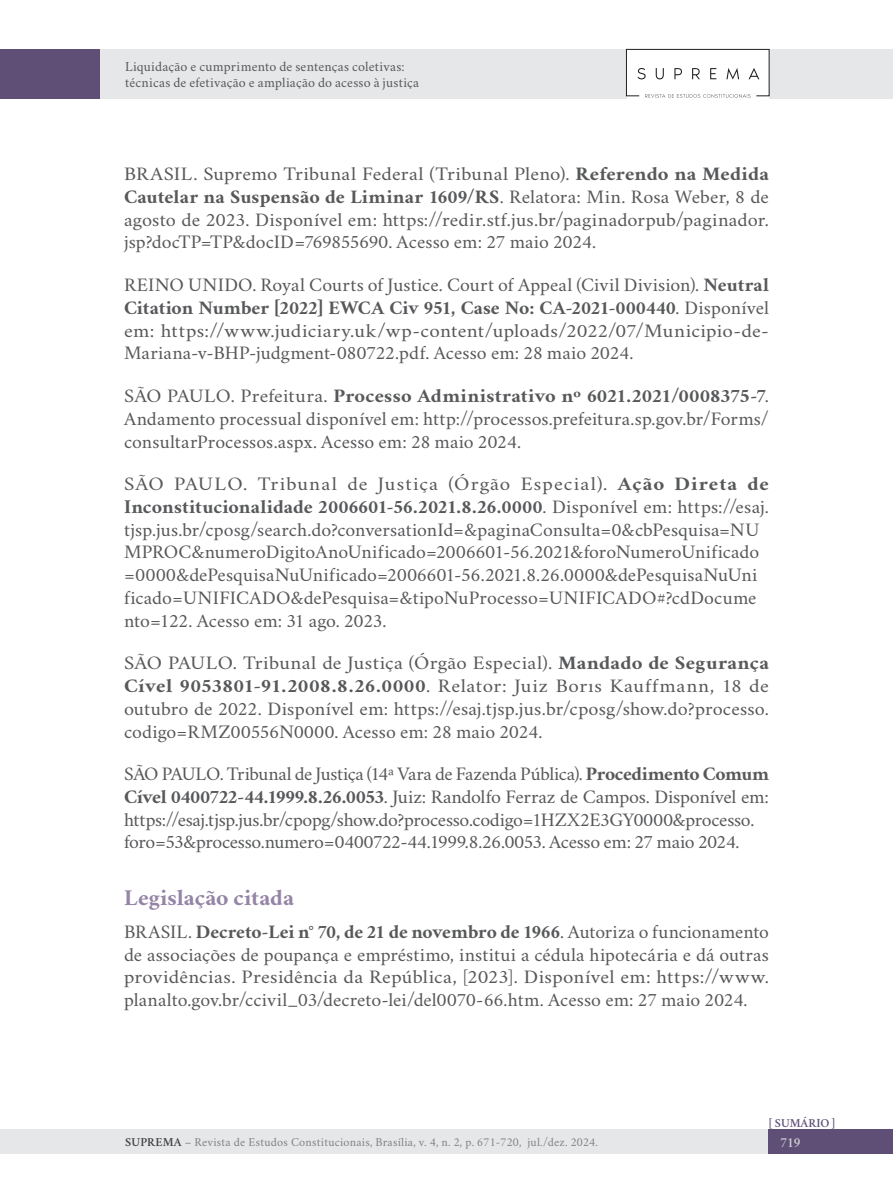
<style>
.page{position:relative;width:893px;height:1191px;background:#fff}
.page>*{position:absolute;margin:0;border:0;box-sizing:border-box;transform-origin:0 0}
.Tt_indexacao{font:700 22.75px "Crimson";color:#9484a6;scale:1.05 1}
.TEXTO_REFERENCIAS{font:19.25px/22.8px "Crimson";color:#57585a;text-align:justify}
.TEXTO_REFERENCIAS-2{font:19.25px/22.8px "Crimson";color:#57585a;text-align:justify;scale:1.08 1}
.TEXTO_REFERENCIAS-3{font:19.25px/22.8px "Crimson";color:#57585a;scale:1.09 1}
.TEXTO_REFERENCIAS-4{font:19.25px/22.8px "Crimson";color:#57585a;text-align:justify;scale:1.07 1}
.t1{font:14px/15.8px "Crimson";letter-spacing:.015em;color:#57585a}
.t2{font:600 14px "Crimson";color:#d1d2d4}
.t3{font:12.25px "Crimson";letter-spacing:.02em;color:#808285}
.t4{font:600 12.25px "Crimson";color:#5f4f76}
.s1{font-weight:700}
.s2{font-weight:600;color:#3e3e3f}
</style>
<div class="page">
<div style="left:1px;top:49px;width:892px;height:50px;background:#e6e7e9"></div>
<div style="left:0;top:1129px;width:844px;height:25px;background:#e6e7e9"></div>
<div style="left:769px;top:1129px;width:124px;height:25px;background:#5f4f76"></div>
<div style="left:627px;top:50px;width:142px;height:49px;background:#fff"></div>
<svg style="left:626px;top:48px;width:144px;height:50px"></svg>
<div style="left:0;top:49px;width:100px;height:50px;background:#5f4f76"></div>
<p class="t1" style="left:125px;top:57px;width:296px">Liquidação e cumprimento de sentenças coletivas: técnicas de efetivação e ampliação do acesso à justiça</p>
<p class="TEXTO_REFERENCIAS-2" style="left:124px;top:160px;width:599px">BRASIL. Supremo Tribunal Federal (Tribunal Pleno). <span class="s1">Referendo na Medida Cautelar na Suspensão de Liminar 1609/RS</span>. Relatora: Min. Rosa Weber, 8 de agosto de 2023. Disponível em: https://redir.stf.jus.br/paginadorpub/paginador. jsp?docTP=TP&amp;docID=769855690. Acesso em: 27 maio 2024.</p>
<p class="TEXTO_REFERENCIAS" style="left:124px;top:271px;width:646px">REINO UNIDO. Royal Courts of Justice. Court of Appeal (Civil Division). <span class="s1">Neutral Citation Number [2022] EWCA Civ 951, Case No: CA-2021-000440</span>. Disponível em: https://www.judiciary.uk/wp-content/uploads/2022/07/Municipio-de-Mariana-v-BHP-judgment-080722.pdf. Acesso em: 28 maio 2024.</p>
<p class="TEXTO_REFERENCIAS-4" style="left:124px;top:382px;width:604px">SÃO PAULO. Prefeitura. <span class="s1">Processo Administrativo nº 6021.2021/0008375-7</span>.<br>Andamento processual disponível em: http://processos.prefeitura.sp.gov.br/Forms/ consultarProcessos.aspx. Acesso em: 28 maio 2024.</p>
<p class="TEXTO_REFERENCIAS-3" style="left:124px;top:470px;width:593px">SÃO PAULO. Tribunal de Justiça (Órgão Especial). <span class="s1">Ação Direta de Inconstitucionalidade 2006601-56.2021.8.26.0000</span>. Disponível em: https://esaj. tjsp.jus.br/cposg/search.do?conversationId=&amp;paginaConsulta=0&amp;cbPesquisa=NU MPROC&amp;numeroDigitoAnoUnificado=2006601-56.2021&amp;foroNumeroUnificado =0000&amp;dePesquisaNuUnificado=2006601-56.2021.8.26.0000&amp;dePesquisaNuUni ficado=UNIFICADO&amp;dePesquisa=&amp;tipoNuProcesso=UNIFICADO#?cdDocume nto=122. Acesso em: 31 ago. 2023.</p>
<p class="TEXTO_REFERENCIAS-2" style="left:124px;top:649px;width:599px">SÃO PAULO. Tribunal de Justiça (Órgão Especial). <span class="s1">Mandado de Segurança Cível 9053801-91.2008.8.26.0000</span>. Relator: Juiz Borıs Kauffmann, 18 de outubro de 2022. Disponível em: https://esaj.tjsp.jus.br/cposg/show.do?processo. codigo=RMZ00556N0000. Acesso em: 28 maio 2024.</p>
<p class="TEXTO_REFERENCIAS" style="left:124px;top:760px;width:646px;text-align:left">SÃO PAULO. Tribunal de Justiça (14ª Vara de Fazenda Pública). <span class="s1">Procedimento Comum Cível 0400722-44.1999.8.26.0053</span>. Juiz: Randolfo Ferraz de Campos. Disponível em: https://esaj.tjsp.jus.br/cpopg/show.do?processo.codigo=1HZX2E3GY0000&amp;processo. foro=53&amp;processo.numero=0400722-44.1999.8.26.0053. Acesso em: 27 maio 2024.</p>
<p class="Tt_indexacao" style="left:124px;top:880px;width:163px">Legislação citada</p>
<p class="TEXTO_REFERENCIAS" style="left:124px;top:917px;width:646px">BRASIL. <span class="s1">Decreto-Lei n° 70, de 21 de novembro de 1966</span>. Autoriza o funcionamento de associações de poupança e empréstimo, institui a cédula hipotecária e dá outras providências. Presidência da República, [2023]. Disponível em: https://www. planalto.gov.br/ccivil_03/decreto-lei/del0070-66.htm. Acesso em: 27 maio 2024.</p>
<p class="t4" style="left:769px;top:1114px;width:68px">[ SUMÁRIO ]</p>
<p class="t3" style="left:125px;top:1132px;width:474px"><span class="s2">SUPREMA</span> – Revista de Estudos Constitucionais, Brasília, v. 4, n. 2, p. 671-720, jul./dez. 2024.</p>
<p class="t2" style="left:781px;top:1132px;width:21px">719</p>
</div>
